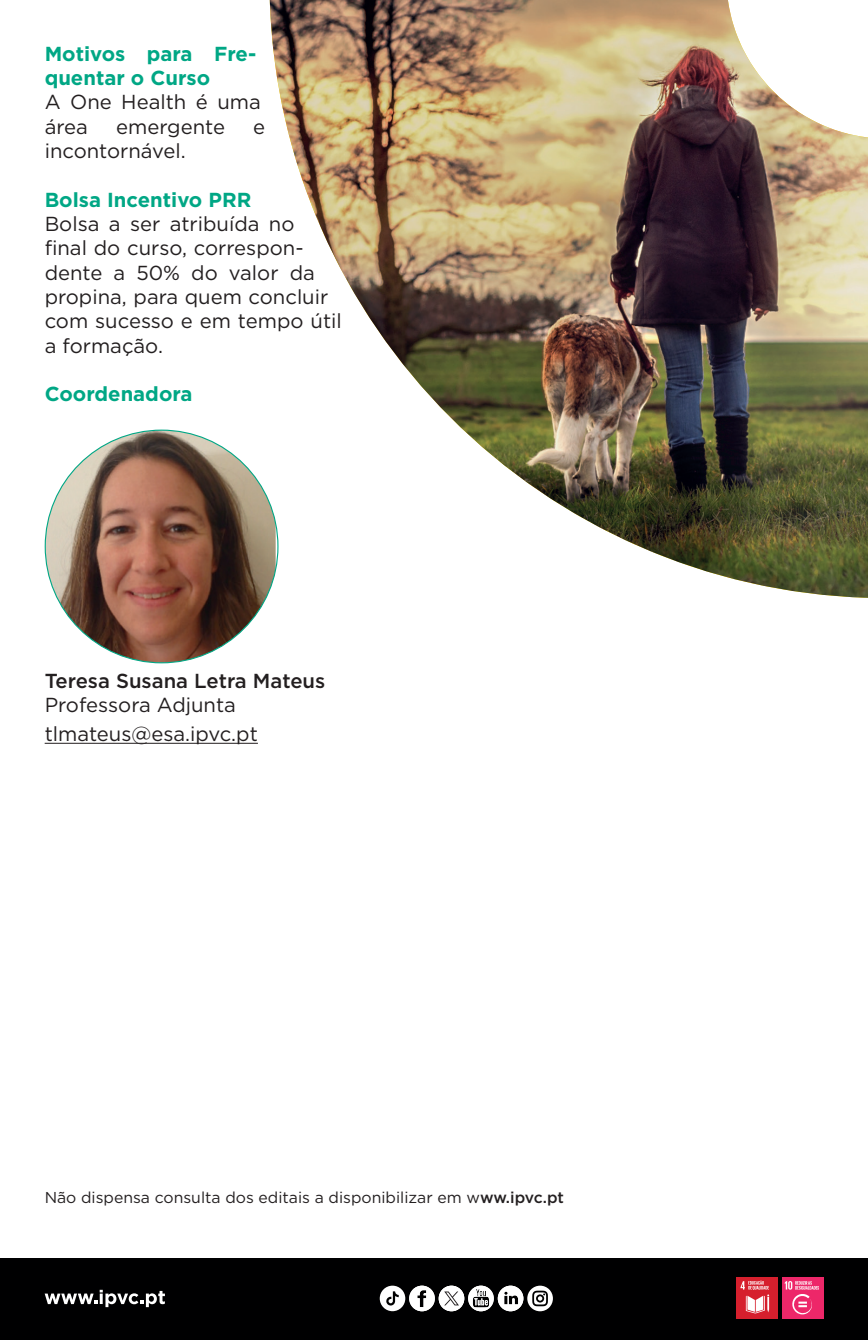
<style>
.page{position:relative;width:868px;height:1340px;background:#fff}
.page>*{position:absolute;margin:0;border:0;box-sizing:border-box;transform-origin:0 0}
.t1{font:20.25px/24.3px "Gotham";color:#231f20}
.t2{font:700 20.25px/24.3px "Gotham";color:#00a785}
.t3{font:500 20.25px "Gotham";color:#231f20}
.t4{font:15.75px "Gotham";color:#231f20}
.s1{font-weight:500}
</style>
<div class="page">
<div style="left:0;top:1258px;width:867px;height:81px;background:#000001"></div>
<hr style="left:45px;top:742px;width:213px;height:1px;background:#231f20">
<img style="left:45px;top:430px;width:233px;height:233px;border-radius:116px">
<img style="left:270px;top:0;width:597px;height:598px">
<svg style="left:45px;top:1289px;width:120px;height:18px"></svg>
<div style="left:781px;top:1277px;width:42px;height:42px;background:#ed2769"></div>
<svg style="left:784px;top:1281px;width:34px;height:33px"></svg>
<div style="left:736px;top:1277px;width:42px;height:42px;background:#d61f2d"></div>
<svg style="left:740px;top:1280px;width:29px;height:33px"></svg>
<svg style="left:379px;top:1285px;width:174px;height:26px"></svg>
<p class="t2" style="left:45px;top:41px;width:213px">Motivos para Fre&shy;quentar o Curso</p>
<p class="t1" style="left:45px;top:90px;width:218px">A One Health é uma área</p>
<p class="t1" style="left:116px;top:114px;width:110px">emergente</p>
<p class="t1" style="left:253px;top:114px;width:13px">e</p>
<p class="t1" style="left:45px;top:138px;width:143px">incontornável.</p>
<p class="t2" style="left:45px;top:187px;width:208px">Bolsa Incentivo PRR</p>
<p class="t1" style="left:45px;top:211px;width:298px">Bolsa a ser atribuída no final do curso, correspon&shy;dente a 50% do valor da propina, para quem concluir com sucesso e em tempo útil a formação.</p>
<p class="t2" style="left:45px;top:382px;width:149px">Coordenadora</p>
<p class="t3" style="left:45px;top:667px;width:282px">Teresa Susana Letra Mateus</p>
<p class="t1" style="left:45px;top:689px;width:215px;line-height:29.2px">Professora Adjunta tlmateus@esa.ipvc.pt</p>
<p class="t4" style="left:45px;top:1187px;width:521px">Não dispensa consulta dos editais a disponibilizar em w<span class="s1">ww.ipvc.pt</span></p>
</div>
